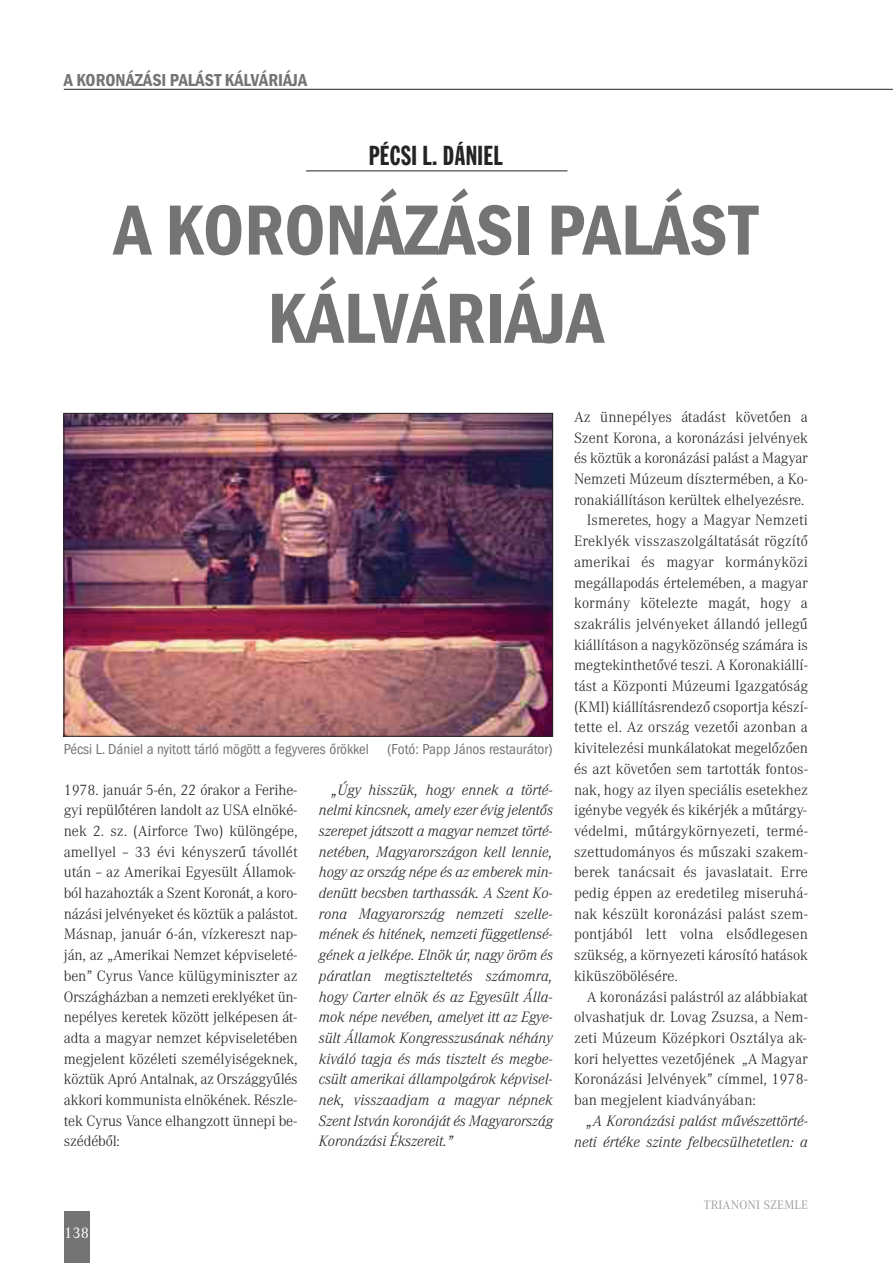
<style>
.page{position:relative;width:893px;height:1263px;background:#fff}
.page>*{position:absolute;margin:0;border:0;box-sizing:border-box;transform-origin:0 0}
.t1{font:600 condensed 73.5px/88.2px "Franklin Gothic";color:#757475;text-align:center}
.t2{font:27px "Franklin Gothic CE Extra Cond";letter-spacing:.015em;color:#252324}
.t3{font:600 condensed 18px "Franklin Gothic";color:#757475}
.t4{font:condensed 15px "ITC Franklin Gothic Std";color:#757475}
.t5{font:15px "Corporate A";color:#fff}
.t6{font:300 14.7px/20.7px "Corporate A";color:#252324;text-align:justify}
.t7{font:italic 300 14.7px/20.7px "Corporate A";letter-spacing:.005em;color:#252324;text-align:justify}
.t8{font:12px "Corporate A";letter-spacing:.01em;color:#a1a09f}
</style>
<div class="page">
<hr style="left:64px;top:89px;width:829px;height:1px;background:#252324">
<div style="left:64px;top:1212px;width:25px;height:51px;background:#757475"></div>
<hr style="left:306px;top:171px;width:261px;height:1px;background:#252324">
<img style="left:66px;top:415px;width:485px;height:319px">
<div style="left:64px;top:413px;width:489px;height:323px;border:1px solid #252324"></div>
<p class="t3" style="left:64px;top:69px;width:245px">A KORONÁZÁSI PALÁST KÁLVÁRIÁJA</p>
<h2 class="t2" style="left:369px;top:145px;width:135px">PÉCSI L. DÁNIEL</h2>
<h1 class="t1" style="left:114px;top:185px;width:645px">A KORONÁZÁSI PALÁST<br>KÁLVÁRIÁJA</h1>
<p class="t4" style="left:64px;top:740px;width:490px">Pécsi L. Dániel a nyitott tárló mögött a fegyveres őrökkel (Fotó: Papp János restaurátor)</p>
<p class="t6" style="left:64px;top:780px;width:235px">1978. január 5-én, 22 órakor a Ferihe&shy;gyi repülőtéren landolt az USA elnöké&shy;nek 2. sz. (Airforce Two) különgépe, amellyel – 33 évi kényszerű távollét után – az Amerikai Egyesült Államok&shy;ból hazahozták a Szent Koronát, a koro&shy;názási jelvényeket és köztük a palástot.<br>Másnap, január 6-án, vízkereszt nap&shy;ján, az „Amerikai Nemzet képviseleté&shy;ben” Cyrus Vance külügyminiszter az Országházban a nemzeti ereklyéket ün&shy;nepélyes keretek között jelképesen át&shy;adta a magyar nemzet képviseletében megjelent közéleti személyiségeknek, köztük Apró Antalnak, az Országgyűlés akkori kommunista elnökének. Részle&shy;tek Cyrus Vance elhangzott ünnepi be&shy;szédéből:</p>
<p class="t7" style="left:319px;top:780px;width:235px;text-indent:13px">„Úgy hisszük, hogy ennek a törté&shy;nelmi kincsnek, amely ezer évig jelentős szerepet játszott a magyar nemzet törté&shy;netében, Magyarországon kell lennie, hogy az ország népe és az emberek min&shy;denütt becsben tarthassák. A Szent Ko&shy;rona Magyarország nemzeti szelle&shy;mének és hitének, nemzeti függetlensé&shy;gének a jelképe. Elnök úr, nagy öröm és páratlan megtiszteltetés számomra, hogy Carter elnök és az Egyesült Álla&shy;mok népe nevében, amelyet itt az Egye&shy;sült Államok Kongresszusának néhány kiváló tagja és más tisztelt és megbe&shy;csült amerikai állampolgárok képvisel&shy;nek, visszaadjam a magyar népnek Szent István koronáját és Magyarország Koronázási Ékszereit.”</p>
<p class="t5" style="left:64px;top:1225px;width:26px">138</p>
<p class="t6" style="left:574px;top:408px;width:235px">Az ünnepélyes átadást követően a</p>
<p class="t6" style="left:574px;top:428px;width:235px">Szent Korona, a koronázási jelvények</p>
<p class="t6" style="left:574px;top:449px;width:235px">és köztük a koronázási palást a Magyar</p>
<p class="t6" style="left:574px;top:470px;width:235px">Nemzeti Múzeum dísztermében, a Ko-</p>
<p class="t6" style="left:574px;top:490px;width:232px">ronakiállításon kerültek elhelyezésre.</p>
<p class="t6" style="left:587px;top:511px;width:223px">Ismeretes, hogy a Magyar Nemzeti</p>
<p class="t6" style="left:574px;top:532px;width:235px">Ereklyék visszaszolgáltatását rögzítő</p>
<p class="t6" style="left:574px;top:553px;width:235px">amerikai és magyar kormányközi</p>
<p class="t6" style="left:574px;top:573px;width:235px">megállapodás értelemében, a magyar</p>
<p class="t6" style="left:574px;top:594px;width:235px">kormány kötelezte magát, hogy a</p>
<p class="t6" style="left:574px;top:615px;width:235px">szakrális jelvényeket állandó jellegű</p>
<p class="t6" style="left:574px;top:635px;width:235px">kiállításon a nagyközönség számára is</p>
<p class="t6" style="left:574px;top:656px;width:235px">megtekinthetővé teszi. A Koronakiállí-</p>
<p class="t6" style="left:574px;top:677px;width:235px">tást a Központi Múzeumi Igazgatóság</p>
<p class="t6" style="left:574px;top:697px;width:235px">(KMI) kiállításrendező csoportja készí-</p>
<p class="t6" style="left:574px;top:718px;width:235px">tette el. Az ország vezetői azonban a</p>
<p class="t6" style="left:574px;top:739px;width:235px">kivitelezési munkálatokat megelőzően</p>
<p class="t6" style="left:574px;top:760px;width:235px">és azt követően sem tartották fontos-</p>
<p class="t6" style="left:574px;top:780px;width:235px">nak, hogy az ilyen speciális esetekhez</p>
<p class="t6" style="left:574px;top:801px;width:235px">igénybe vegyék és kikérjék a műtárgy-</p>
<p class="t6" style="left:574px;top:822px;width:235px">védelmi, műtárgykörnyezeti, termé-</p>
<p class="t6" style="left:574px;top:842px;width:235px">szettudományos és műszaki szakem-</p>
<p class="t6" style="left:574px;top:863px;width:235px">berek tanácsait és javaslatait. Erre</p>
<p class="t6" style="left:574px;top:884px;width:235px">pedig éppen az eredetileg miseruhá-</p>
<p class="t6" style="left:574px;top:904px;width:235px">nak készült koronázási palást szem-</p>
<p class="t6" style="left:574px;top:925px;width:235px">pontjából lett volna elsődlegesen</p>
<p class="t6" style="left:574px;top:946px;width:235px">szükség, a környezeti károsító hatások</p>
<p class="t6" style="left:574px;top:967px;width:105px">kiküszöbölésére.</p>
<p class="t6" style="left:587px;top:987px;width:223px">A koronázási palástról az alábbiakat</p>
<p class="t6" style="left:574px;top:1008px;width:235px">olvashatjuk dr. Lovag Zsuzsa, a Nem-</p>
<p class="t6" style="left:574px;top:1029px;width:234px">zeti Múzeum Középkori Osztálya ak-</p>
<p class="t6" style="left:574px;top:1049px;width:235px">kori helyettes vezetőjének „A Magyar</p>
<p class="t6" style="left:574px;top:1070px;width:235px">Koronázási Jelvények” címmel, 1978-</p>
<p class="t6" style="left:574px;top:1091px;width:183px">ban megjelent kiadványában:</p>
<p class="t7" style="left:574px;top:1111px;width:235px;text-align:right">„A Koronázási palást művészettörté&shy;neti értéke szinte felbecsülhetetlen: a</p>
<p class="t8" style="left:704px;top:1198px;width:105px">TRIANONI SZEMLE</p>
</div>
